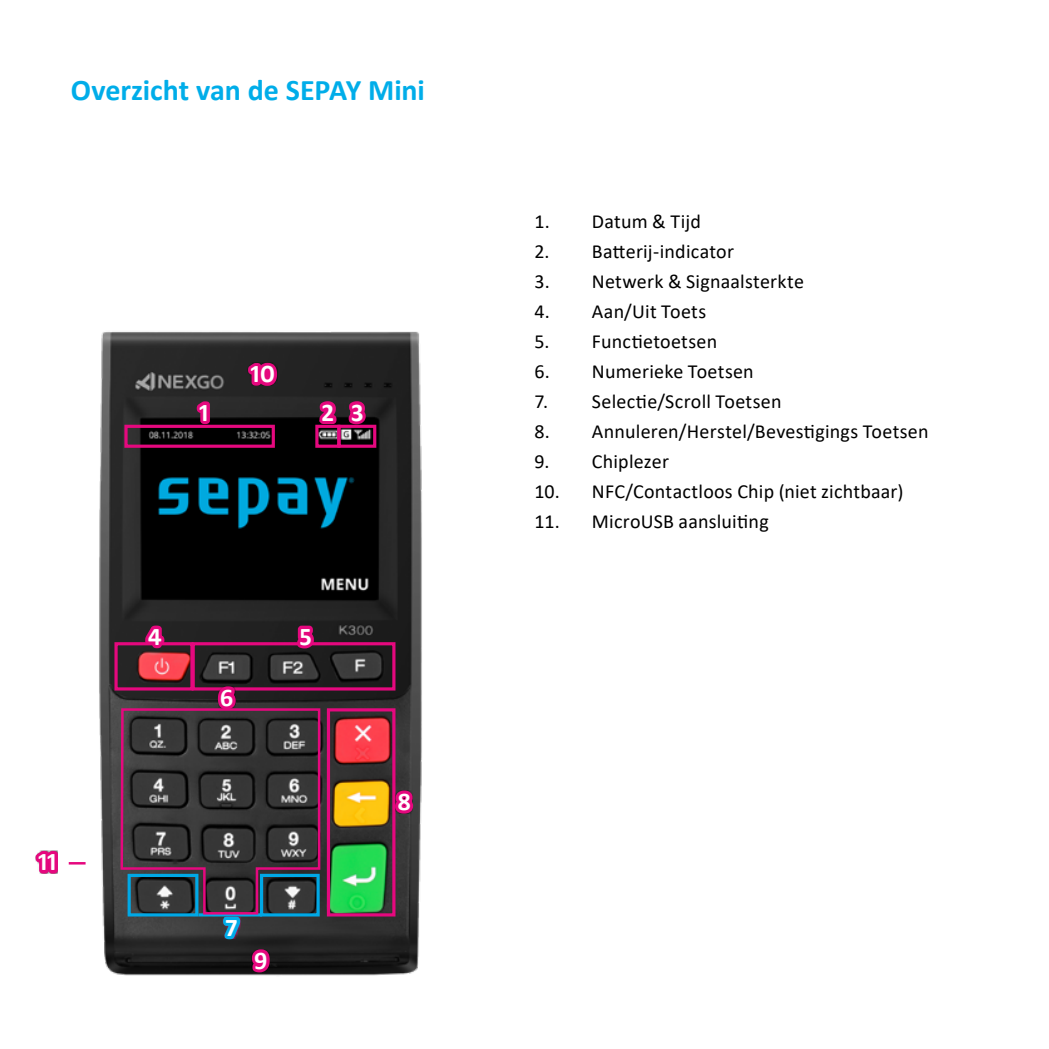
<style>
.page{position:relative;width:1049px;height:1049px;background:#fff}
.page>*{position:absolute;margin:0;border:0;box-sizing:border-box;transform-origin:0 0}
.t1{font:700 30px "Calibri";letter-spacing:-.005em;color:#00ade9}
.t2{font:700 25.5px "Calibri";color:#fff}
.t3{font:20px "Calibri";letter-spacing:.01em;color:#000}
</style>
<div class="page">
<img style="left:73px;top:331px;width:349px;height:645px">
<div style="left:124px;top:425px;width:151px;height:23px;border:3px solid #e5087e"></div>
<div style="left:315px;top:425px;width:25px;height:23px;border:3px solid #e5087e"></div>
<div style="left:337px;top:425px;width:39px;height:23px;border:3px solid #e5087e"></div>
<div style="left:114px;top:642px;width:80px;height:48px;border:3px solid #e5087e"></div>
<div style="left:192px;top:642px;width:203px;height:48px;border:3px solid #e5087e"></div>
<svg style="left:194px;top:393px;width:19px;height:35px"></svg>
<svg style="left:311px;top:396px;width:60px;height:33px;background:#711345"></svg>
<svg style="left:140px;top:608px;width:29px;height:44px"></svg>
<svg style="left:292px;top:622px;width:27px;height:31px"></svg>
<div style="left:327px;top:708px;width:68px;height:208px;border:3px solid #e5087e"></div>
<svg style="left:390px;top:785px;width:28px;height:33px"></svg>
<svg style="left:245px;top:355px;width:37px;height:36px"></svg>
<svg style="left:35px;top:850px;width:23px;height:24px"></svg>
<svg style="left:69px;top:862px;width:17px;height:2px"></svg>
<svg style="left:119px;top:682px;width:203px;height:294px;background:#3b363d"></svg>
<h1 class="t1" style="left:71px;top:69px;width:356px">Overzicht van de SEPAY Mini</h1>
<p class="t2" style="left:38px;top:844px;width:20px">11</p>
<p class="t2" style="left:251px;top:356px;width:25px">10</p>
<p class="t2" style="left:200px;top:394px;width:11px">1</p>
<p class="t2" style="left:322px;top:394px;width:43px">2 3</p>
<p class="t2" style="left:148px;top:618px;width:15px">4</p>
<p class="t2" style="left:299px;top:618px;width:14px">5</p>
<p class="t2" style="left:220px;top:679px;width:15px">6</p>
<p class="t2" style="left:226px;top:909px;width:13px">7</p>
<p class="t2" style="left:254px;top:942px;width:15px">9</p>
<p class="t2" style="left:397px;top:783px;width:15px">8</p>
<p class="t3" style="left:534px;top:207px;width:168px">1. Datum &amp; Tijd</p>
<p class="t3" style="left:534px;top:237px;width:201px">2. Batterij-indicator</p>
<p class="t3" style="left:534px;top:267px;width:271px">3. Netwerk &amp; Signaalsterkte</p>
<p class="t3" style="left:534px;top:297px;width:173px">4. Aan/Uit Toets</p>
<p class="t3" style="left:534px;top:327px;width:184px">5. Functietoetsen</p>
<p class="t3" style="left:534px;top:357px;width:221px">6. Numerieke Toetsen</p>
<p class="t3" style="left:534px;top:387px;width:249px">7. Selectie/Scroll Toetsen</p>
<p class="t3" style="left:534px;top:417px;width:396px">8. Annuleren/Herstel/Bevestigings Toetsen</p>
<p class="t3" style="left:534px;top:447px;width:136px">9. Chiplezer</p>
<p class="t3" style="left:534px;top:477px;width:371px">10. NFC/Contactloos Chip (niet zichtbaar)</p>
<p class="t3" style="left:534px;top:507px;width:236px">11. MicroUSB aansluiting</p>
</div>
